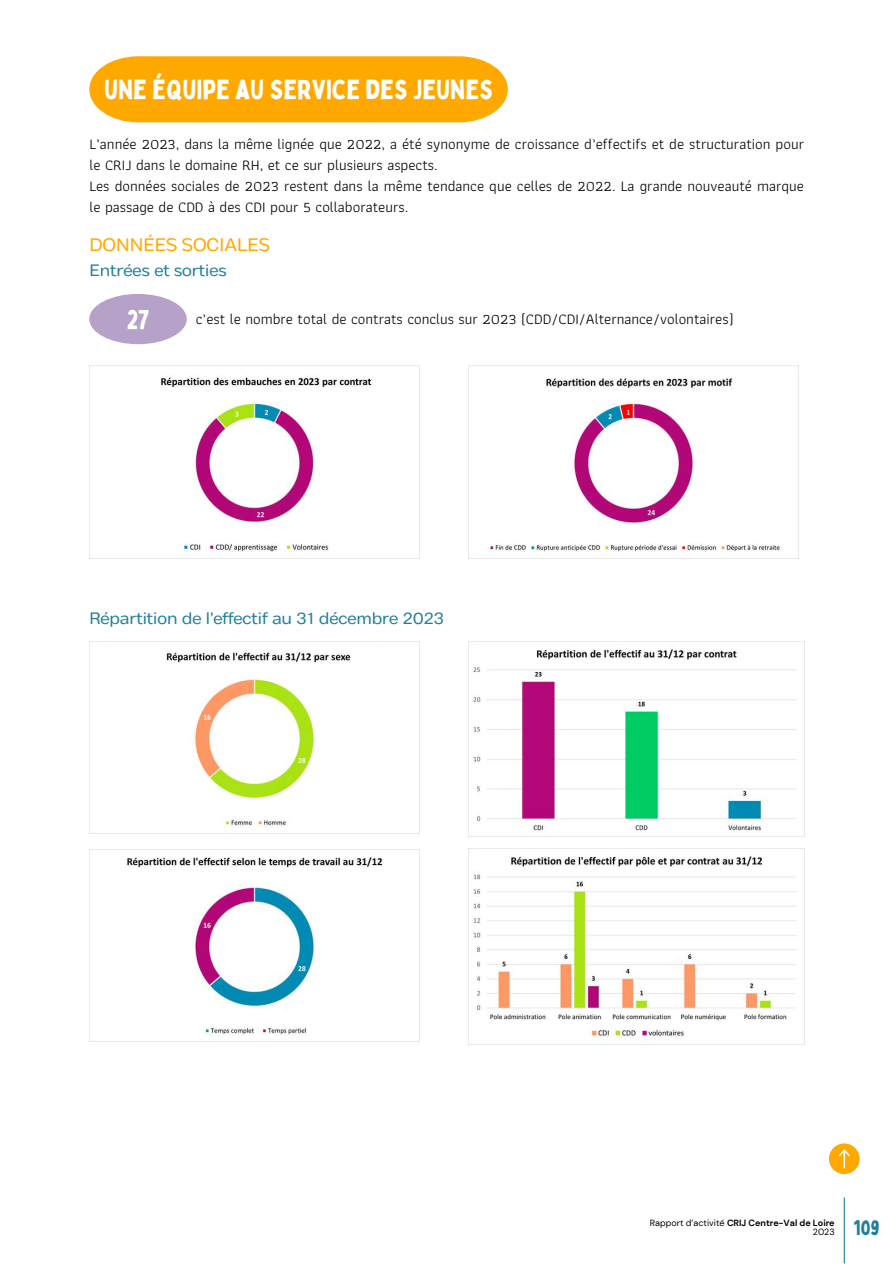
<style>
.page{position:relative;width:893px;height:1264px;background:#fff}
.page>*{position:absolute;margin:0;border:0;box-sizing:border-box;transform-origin:0 0}
.t1{font:27px "Bobby Jones";color:#fff}
.t2{font:21px "Bobby Jones";color:#23809b}
.t3{font:18px "Body Text Fit";color:#ffa800}
.t4{font:16.5px "Body Text Fit";color:#23809b}
.t5{font:15px/21px "Athiti";color:#000}
.t6{font:700 9px "DM Sans";color:#000}
.t7{font:9px "DM Sans";color:#000}
.s1{font-weight:400}
</style>
<div class="page">
<div style="left:89px;top:56px;width:418px;height:66px;background:#ffa800"></div>
<div style="left:89px;top:294px;width:98px;height:50px;background:#b6a1c8;border-radius:50%"></div>
<img style="left:89px;top:365px;width:330px;height:193px">
<img style="left:469px;top:365px;width:329px;height:187px">
<img style="left:89px;top:641px;width:330px;height:192px">
<img style="left:469px;top:641px;width:335px;height:196px">
<img style="left:89px;top:849px;width:330px;height:192px">
<img style="left:469px;top:848px;width:335px;height:190px">
<hr style="left:843px;top:1197px;width:1px;height:66px;background:#23809b">
<svg style="left:829px;top:1143px;width:30px;height:31px"></svg>
<h1 class="t1" style="left:104px;top:73px;width:390px">UNE ÉQUIPE AU SERVICE DES JEUNES</h1>
<p class="t5" style="left:89px;top:133px;width:716px">L’année 2023, dans la même lignée que 2022, a été synonyme de croissance d’effectifs et de structuration pour le CRIJ dans le domaine RH, et ce sur plusieurs aspects.<br>Les données sociales de 2023 restent dans la même tendance que celles de 2022. La grande nouveauté marque le passage de CDD à des CDI pour 5 collaborateurs.</p>
<p class="t3" style="left:89px;top:234px;width:182px">DONNÉES SOCIALES</p>
<p class="t4" style="left:89px;top:261px;width:139px">Entrées et sorties</p>
<p class="t5" style="left:196px;top:308px;width:539px">c’est le nombre total de contrats conclus sur 2023 (CDD/CDI/Alternance/volontaires)</p>
<h5 class="t1" style="left:127px;top:302px;width:24px">27</h5>
<p class="t4" style="left:89px;top:608px;width:356px">Répartition de l’effectif au 31 décembre 2023</p>
<p class="t6" style="left:650px;top:1217px;width:186px"><span class="s1">Rapport d’activité</span> CRIJ Centre-Val de Loire</p>
<p class="t7" style="left:812px;top:1226px;width:23px">2023</p>
<p class="t2" style="left:853px;top:1214px;width:28px">109</p>
</div>
